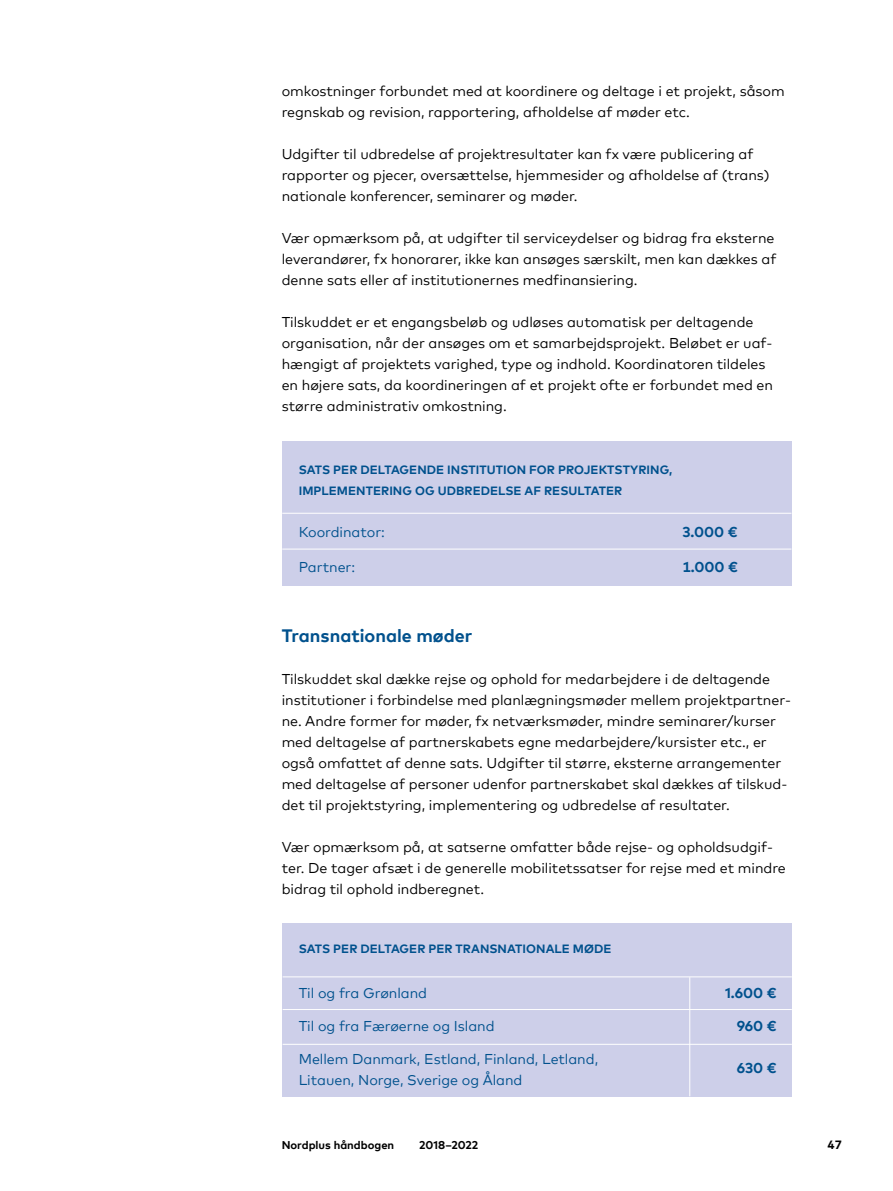
<style>
.page{position:relative;width:893px;height:1191px;background:#fff}
.page>*{position:absolute;margin:0;border:0;box-sizing:border-box;transform-origin:0 0}
.t1{font:700 18px "Mark Pro";color:#00518d}
.t2{font:14.25px/21px "Mark Pro";letter-spacing:-.005em;color:#000}
.t3{font:14.25px/21px "Mark Pro";letter-spacing:-.005em;color:#00518d}
.t4{font:700 14.25px "Mark Pro";letter-spacing:-.005em;color:#00518d}
.t5{font:700 12px/21px "Mark Pro";letter-spacing:.005em;color:#00518d}
.t6{font:700 12px "Mark Pro";color:#000}
.t7{font:700 11.25px "Mark Pro";color:#000}
</style>
<div class="page">
<div style="left:283px;top:922px;width:509px;height:174px;background:#cdcfe9"></div>
<div style="left:282px;top:441px;width:509px;height:145px;background:#cdcfe9"></div>
<hr style="left:282px;top:549px;width:509px;height:1px;background:#fff">
<hr style="left:282px;top:513px;width:509px;height:1px;background:#fff">
<hr style="left:283px;top:1009px;width:509px;height:1px;background:#fff">
<hr style="left:283px;top:976px;width:509px;height:1px;background:#fff">
<hr style="left:283px;top:1044px;width:509px;height:1px;background:#fff">
<hr style="left:689px;top:977px;width:1px;height:119px;background:#fff">
<p class="t2" style="left:282px;top:79px;width:504px">omkostninger forbundet med at koordinere og deltage i et projekt, såsom regnskab og revision, rapportering, afholdelse af møder etc.</p>
<p class="t2" style="left:282px;top:142px;width:489px">Udgifter til udbredelse af projektresultater kan fx være publicering af rapporter og pjecer, oversættelse, hjemmesider og afholdelse af (trans) nationale konferencer, seminarer og møder.</p>
<p class="t2" style="left:282px;top:226px;width:496px">Vær opmærksom på, at udgifter til serviceydelser og bidrag fra eksterne leverandører, fx honorarer, ikke kan ansøges særskilt, men kan dækkes af denne sats eller af institutionernes medfinansiering.</p>
<p class="t2" style="left:282px;top:310px;width:493px">Tilskuddet er et engangsbeløb og udløses automatisk per deltagende organisation, når der ansøges om et samarbejdsprojekt. Beløbet er uaf&shy;hængigt af projektets varighed, type og indhold. Koordinatoren tildeles en højere sats, da koordineringen af et projekt ofte er forbundet med en større administrativ omkostning.</p>
<p class="t5" style="left:299px;top:458px;width:375px">SATS PER DELTAGENDE INSTITUTION FOR PROJEKTSTYRING,<br>IMPLEMENTERING OG UDBREDELSE AF RESULTATER</p>
<p class="t3" style="left:299px;top:520px;width:88px">Koordinator:</p>
<p class="t4" style="left:682px;top:521px;width:57px">3.000 €</p>
<p class="t3" style="left:299px;top:555px;width:58px">Partner:</p>
<p class="t4" style="left:682px;top:556px;width:57px">1.000 €</p>
<p class="t1" style="left:282px;top:622px;width:192px">Transnationale møder</p>
<p class="t2" style="left:282px;top:667px;width:511px">Tilskuddet skal dække rejse og ophold for medarbejdere i de deltagende institutioner i forbindelse med planlægningsmøder mellem projektpartner&shy;ne. Andre former for møder, fx netværksmøder, mindre seminarer/kurser med deltagelse af partnerskabets egne medarbejdere/kursister etc., er også omfattet af denne sats. Udgifter til større, eksterne arrangementer med deltagelse af personer udenfor partnerskabet skal dækkes af tilskud&shy;det til projektstyring, implementering og udbredelse af resultater.</p>
<p class="t2" style="left:282px;top:835px;width:506px">Vær opmærksom på, at satserne omfatter både rejse- og opholdsudgif&shy;ter. De tager afsæt i de generelle mobilitetssatser for rejse med et mindre bidrag til ophold indberegnet.</p>
<p class="t5" style="left:299px;top:937px;width:314px">SATS PER DELTAGER PER TRANSNATIONALE MØDE</p>
<p class="t3" style="left:299px;top:981px;width:130px">Til og fra Grønland</p>
<p class="t4" style="left:725px;top:982px;width:53px">1.600 €</p>
<p class="t3" style="left:299px;top:1014px;width:197px">Til og fra Færøerne og Island</p>
<p class="t4" style="left:737px;top:1015px;width:42px">960 €</p>
<p class="t3" style="left:299px;top:1047px;width:301px">Mellem Danmark, Estland, Finland, Letland,<br>Litauen, Norge, Sverige og Åland</p>
<p class="t4" style="left:737px;top:1057px;width:41px">630 €</p>
<p class="t7" style="left:282px;top:1136px;width:114px">Nordplus håndbogen</p>
<p class="t7" style="left:419px;top:1136px;width:61px">2018–2022</p>
<p class="t6" style="left:827px;top:1136px;width:16px">47</p>
</div>
